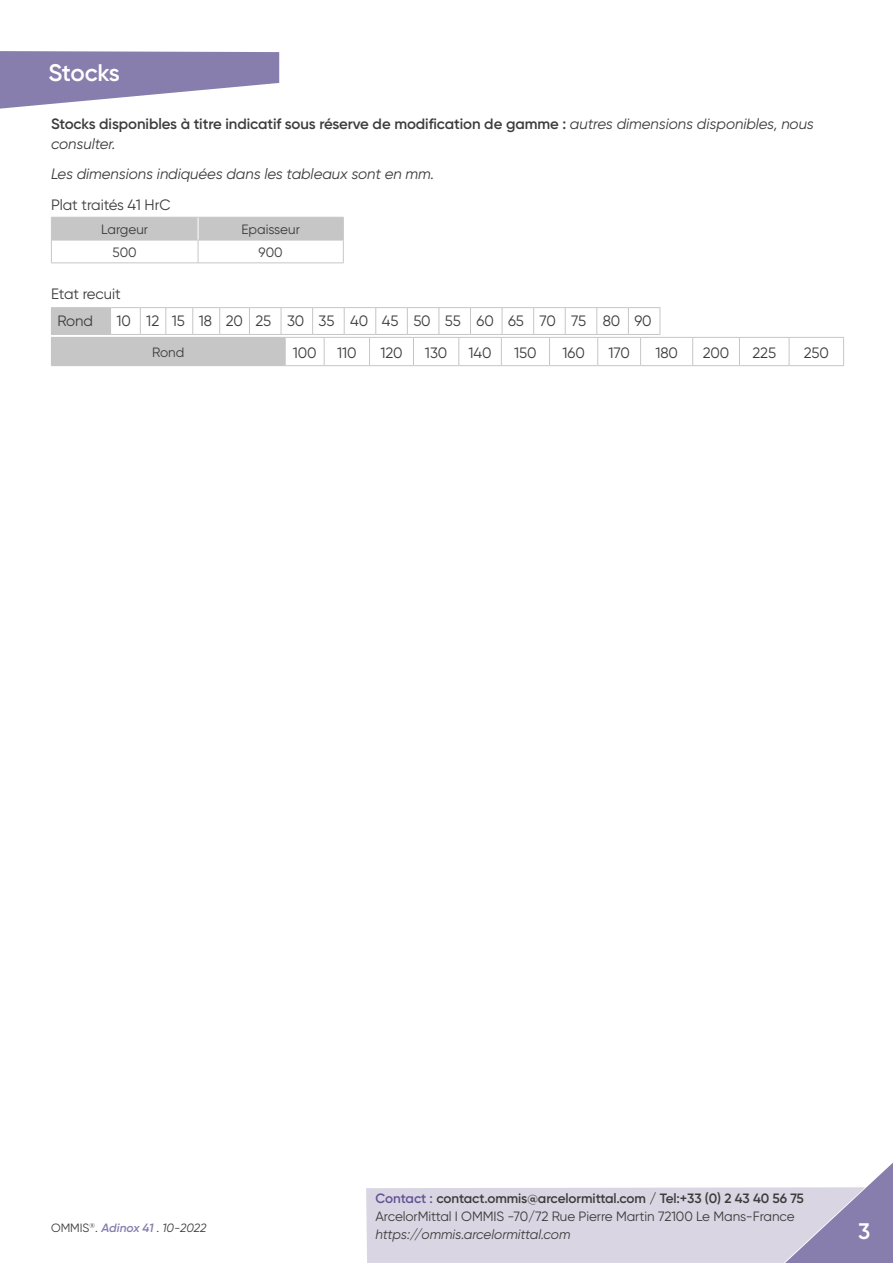
<style>
.page{position:relative;width:893px;height:1263px;background:#fff}
.page>*{position:absolute;margin:0;border:0;box-sizing:border-box;transform-origin:0 0}
.t1{font:600 24px "Gilroy";letter-spacing:-.02em;color:#fff}
.t2{font:600 22.5px "Gilroy";color:#fff}
.t3{font:600 15px/20.2px "Gilroy";letter-spacing:-.005em;color:#3c3c3b}
.t4{font:15px "Gilroy";letter-spacing:-.005em;color:#3c3c3b}
.t5{font:italic 15px "Gilroy";letter-spacing:-.005em;color:#3c3c3b}
.t6{font:13.5px/18px "Gilroy";letter-spacing:-.005em;color:#3c3c3b}
.t7{font:italic 13.5px "Gilroy";letter-spacing:-.005em;color:#3c3c3b}
.t8{font:italic 600 12px "Gilroy";letter-spacing:-.005em;color:#877eae}
.s1{font-weight:400;font-style:italic}
.s2{font-weight:600;color:#625395}
.s3{font-weight:600}
.s4{font-weight:400;font-style:normal;color:#3c3c3b}
.s5{font-weight:400;color:#3c3c3b}
</style>
<div class="page">
<div style="left:51px;top:308px;width:60px;height:26px;background:#c6c6c6"></div>
<hr style="left:51px;top:307px;width:60px;height:1px;background:#c6c6c6">
<hr style="left:249px;top:307px;width:32px;height:1px;background:#c6c6c6">
<hr style="left:281px;top:307px;width:32px;height:1px;background:#c6c6c6">
<hr style="left:313px;top:307px;width:31px;height:1px;background:#c6c6c6">
<svg style="left:312px;top:308px;width:1px;height:26px"></svg>
<hr style="left:344px;top:307px;width:32px;height:1px;background:#c6c6c6">
<svg style="left:344px;top:308px;width:1px;height:26px"></svg>
<hr style="left:376px;top:307px;width:31px;height:1px;background:#c6c6c6">
<hr style="left:407px;top:307px;width:32px;height:1px;background:#c6c6c6">
<hr style="left:439px;top:307px;width:31px;height:1px;background:#c6c6c6">
<svg style="left:439px;top:308px;width:1px;height:26px"></svg>
<hr style="left:470px;top:307px;width:32px;height:1px;background:#c6c6c6">
<svg style="left:470px;top:308px;width:1px;height:26px"></svg>
<hr style="left:502px;top:307px;width:32px;height:1px;background:#c6c6c6">
<hr style="left:534px;top:307px;width:31px;height:1px;background:#c6c6c6">
<svg style="left:533px;top:308px;width:1px;height:26px"></svg>
<hr style="left:565px;top:307px;width:32px;height:1px;background:#c6c6c6">
<svg style="left:565px;top:308px;width:1px;height:26px"></svg>
<hr style="left:597px;top:307px;width:31px;height:1px;background:#c6c6c6">
<hr style="left:628px;top:307px;width:32px;height:1px;background:#c6c6c6">
<svg style="left:628px;top:308px;width:1px;height:26px"></svg>
<svg style="left:660px;top:308px;width:1px;height:26px"></svg>
<hr style="left:51px;top:334px;width:60px;height:1px;background:#c6c6c6">
<svg style="left:110px;top:307px;width:140px;height:28px"></svg>
<hr style="left:249px;top:334px;width:32px;height:1px;background:#c6c6c6">
<hr style="left:281px;top:334px;width:32px;height:1px;background:#c6c6c6">
<hr style="left:313px;top:334px;width:31px;height:1px;background:#c6c6c6">
<hr style="left:344px;top:334px;width:32px;height:1px;background:#c6c6c6">
<hr style="left:376px;top:334px;width:31px;height:1px;background:#c6c6c6">
<hr style="left:407px;top:334px;width:32px;height:1px;background:#c6c6c6">
<hr style="left:439px;top:334px;width:31px;height:1px;background:#c6c6c6">
<hr style="left:470px;top:334px;width:32px;height:1px;background:#c6c6c6">
<hr style="left:502px;top:334px;width:32px;height:1px;background:#c6c6c6">
<hr style="left:534px;top:334px;width:31px;height:1px;background:#c6c6c6">
<hr style="left:565px;top:334px;width:32px;height:1px;background:#c6c6c6">
<hr style="left:597px;top:334px;width:31px;height:1px;background:#c6c6c6">
<hr style="left:628px;top:334px;width:32px;height:1px;background:#c6c6c6">
<div style="left:51px;top:337px;width:234px;height:29px;background:#c6c6c6"></div>
<hr style="left:285px;top:337px;width:39px;height:1px;background:#c6c6c6">
<svg style="left:281px;top:308px;width:5px;height:57px"></svg>
<hr style="left:324px;top:337px;width:46px;height:1px;background:#c6c6c6">
<svg style="left:324px;top:338px;width:1px;height:27px"></svg>
<hr style="left:370px;top:337px;width:43px;height:1px;background:#c6c6c6">
<svg style="left:369px;top:308px;width:7px;height:57px"></svg>
<hr style="left:413px;top:337px;width:46px;height:1px;background:#c6c6c6">
<svg style="left:407px;top:308px;width:7px;height:57px"></svg>
<hr style="left:459px;top:337px;width:42px;height:1px;background:#c6c6c6">
<svg style="left:458px;top:338px;width:1px;height:27px"></svg>
<hr style="left:501px;top:337px;width:49px;height:1px;background:#c6c6c6">
<svg style="left:501px;top:308px;width:2px;height:57px"></svg>
<hr style="left:550px;top:337px;width:48px;height:1px;background:#c6c6c6">
<svg style="left:549px;top:338px;width:1px;height:27px"></svg>
<hr style="left:598px;top:337px;width:43px;height:1px;background:#c6c6c6">
<svg style="left:596px;top:308px;width:2px;height:57px"></svg>
<hr style="left:641px;top:337px;width:52px;height:1px;background:#c6c6c6">
<svg style="left:640px;top:338px;width:1px;height:27px"></svg>
<hr style="left:693px;top:337px;width:46px;height:1px;background:#c6c6c6">
<svg style="left:692px;top:338px;width:1px;height:27px"></svg>
<hr style="left:739px;top:337px;width:50px;height:1px;background:#c6c6c6">
<svg style="left:739px;top:338px;width:1px;height:27px"></svg>
<hr style="left:789px;top:337px;width:55px;height:1px;background:#c6c6c6">
<svg style="left:789px;top:338px;width:1px;height:27px"></svg>
<svg style="left:843px;top:338px;width:1px;height:27px"></svg>
<hr style="left:285px;top:365px;width:39px;height:1px;background:#c6c6c6">
<hr style="left:324px;top:365px;width:46px;height:1px;background:#c6c6c6">
<hr style="left:370px;top:365px;width:43px;height:1px;background:#c6c6c6">
<hr style="left:413px;top:365px;width:46px;height:1px;background:#c6c6c6">
<hr style="left:459px;top:365px;width:42px;height:1px;background:#c6c6c6">
<hr style="left:501px;top:365px;width:49px;height:1px;background:#c6c6c6">
<hr style="left:550px;top:365px;width:48px;height:1px;background:#c6c6c6">
<hr style="left:598px;top:365px;width:43px;height:1px;background:#c6c6c6">
<hr style="left:641px;top:365px;width:52px;height:1px;background:#c6c6c6">
<hr style="left:693px;top:365px;width:46px;height:1px;background:#c6c6c6">
<hr style="left:739px;top:365px;width:50px;height:1px;background:#c6c6c6">
<hr style="left:789px;top:365px;width:55px;height:1px;background:#c6c6c6">
<svg style="left:366px;top:1163px;width:527px;height:100px"></svg>
<svg style="left:0;top:51px;width:279px;height:58px"></svg>
<hr style="left:51px;top:262px;width:147px;height:1px;background:#c6c6c6">
<hr style="left:198px;top:262px;width:146px;height:1px;background:#c6c6c6">
<svg style="left:51px;top:217px;width:293px;height:45px"></svg>
<h1 class="t1" style="left:49px;top:58px;width:73px">Stocks</h1>
<p class="t3" style="left:51px;top:113px;width:765px">Stocks disponibles à titre indicatif sous réserve de modification de gamme : <span class="s1">autres dimensions disponibles, nous consulter.</span></p>
<p class="t5" style="left:51px;top:165px;width:385px">Les dimensions indiquées dans les tableaux sont en mm.</p>
<p class="t4" style="left:51px;top:195px;width:121px">Plat traités 41 HrC</p>
<p class="t6" style="left:101px;top:220px;width:48px">Largeur</p>
<p class="t6" style="left:241px;top:220px;width:60px">Epaisseur</p>
<p class="t6" style="left:113px;top:243px;width:26px">500</p>
<p class="t6" style="left:259px;top:243px;width:26px">900</p>
<p class="t4" style="left:51px;top:285px;width:71px">Etat recuit</p>
<p class="t4" style="left:57px;top:311px;width:37px">Rond</p>
<p class="t4" style="left:117px;top:311px;width:537px">10 12 15 18 20 25 30 35 40 45 50 55 60 65 70 75 80 90</p>
<p class="t6" style="left:152px;top:343px;width:34px">Rond</p>
<p class="t4" style="left:293px;top:343px;width:25px">100</p>
<p class="t4" style="left:337px;top:343px;width:21px">110</p>
<p class="t4" style="left:380px;top:343px;width:24px">120</p>
<p class="t4" style="left:425px;top:343px;width:24px">130</p>
<p class="t4" style="left:469px;top:343px;width:25px">140</p>
<p class="t4" style="left:514px;top:343px;width:24px">150</p>
<p class="t4" style="left:562px;top:343px;width:24px">160</p>
<p class="t4" style="left:608px;top:343px;width:23px">170</p>
<p class="t4" style="left:655px;top:343px;width:24px">180</p>
<p class="t4" style="left:703px;top:343px;width:28px">200</p>
<p class="t4" style="left:752px;top:343px;width:25px">225</p>
<p class="t4" style="left:804px;top:343px;width:27px">250</p>
<p class="t6" style="left:375px;top:1189px;width:430px"><span class="s2">Contact :</span> <span class="s3">contact.ommis@arcelormittal.com / Tel:+33 (0) 2 43 40 56 75<br></span>ArcelorMittal I OMMIS -70/72 Rue Pierre Martin 72100 Le Mans-France</p>
<p class="t7" style="left:375px;top:1226px;width:197px">https:// ommis.arcelormittal.com</p>
<p class="t8" style="left:51px;top:1220px;width:157px"><span class="s4">OMMIS</span><sup>®</sup><span class="s4">.</span> Adinox 41 <span class="s4">.</span> <span class="s5">10-2022</span></p>
<h2 class="t2" style="left:858px;top:1217px;width:14px">3</h2>
</div>
